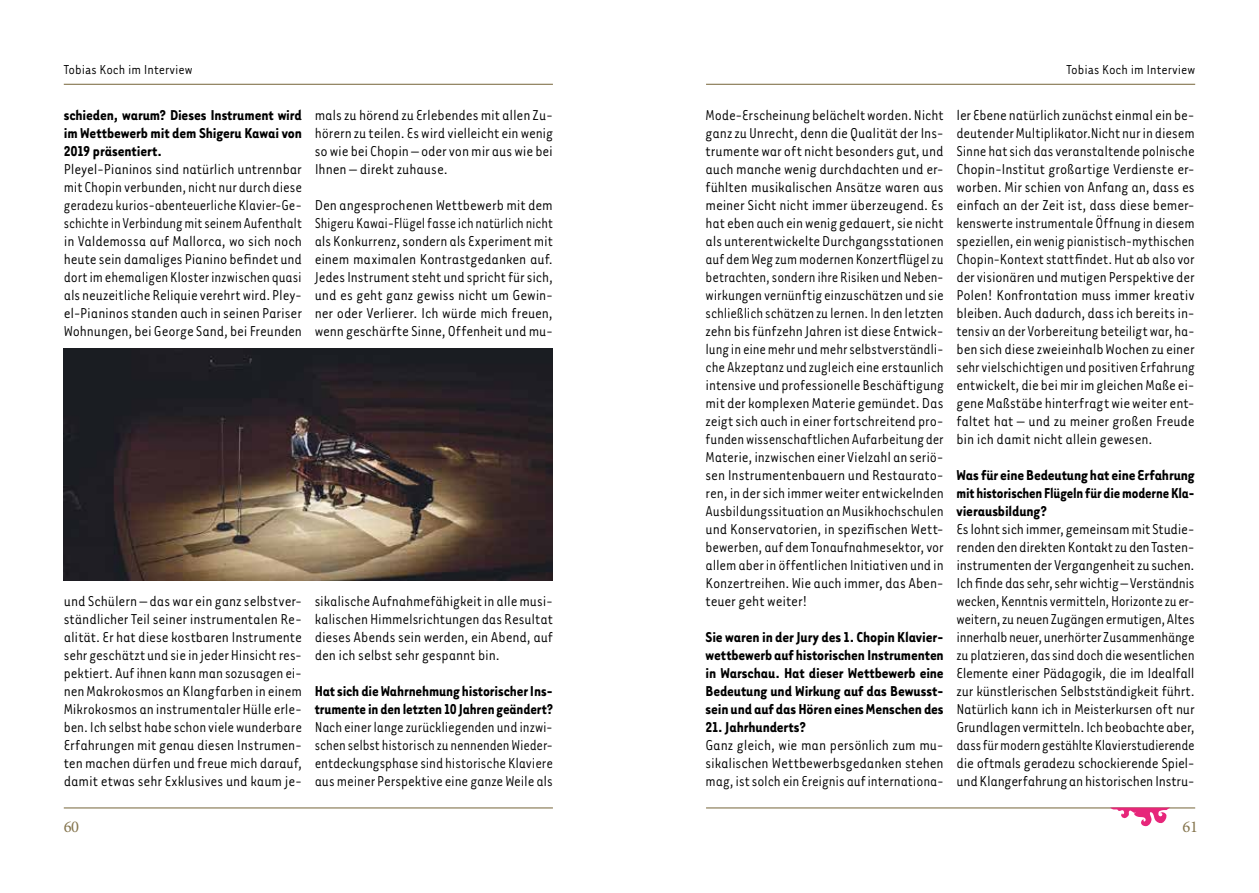
<style>
.page{position:relative;width:1259px;height:893px;background:#fff}
.page>*{position:absolute;margin:0;border:0;box-sizing:border-box;transform-origin:0 0}
.t1{font:16.5px/18px "Tarzana Nar OT";letter-spacing:-.005em;color:#000;text-align:justify}
.t2{font:700 16.5px/18px "Tarzana Nar OT";letter-spacing:-.005em;color:#000;text-align:justify}
.t3{font:16.5px/18px "Tarzana Nar OT";letter-spacing:-.005em;color:#000;text-align:justify;scale:.96 1}
.t4{font:16.5px "Minion Pro";color:#85754e}
.t5{font:15px "Tarzana Nar OT";color:#000}
</style>
<div class="page">
<hr style="left:64px;top:807px;width:489px;height:1px;background:#85754e">
<hr style="left:706px;top:807px;width:489px;height:1px;background:#85754e">
<hr style="left:64px;top:84px;width:489px;height:1px;background:#85754e">
<hr style="left:706px;top:84px;width:489px;height:1px;background:#85754e">
<svg style="left:1108px;top:807px;width:62px;height:19px"></svg>
<img style="left:64px;top:349px;width:489px;height:231px">
<p class="t5" style="left:64px;top:61px;width:130px">Tobias Koch im Interview</p>
<p class="t5" style="left:1066px;top:61px;width:130px">Tobias Koch im Interview</p>
<p class="t2" style="left:64px;top:105px;width:240px">schieden, warum? Dieses Instrument wird im Wettbewerb mit dem Shigeru Kawai von 2019 präsentiert.</p>
<p class="t1" style="left:64px;top:159px;width:240px">Pleyel-Pianinos sind natürlich untrennbar mit Chopin verbunden, nicht nur durch diese geradezu kurios-abenteuerliche Klavier-Ge&shy;schichte in Verbindung mit seinem Aufenthalt in Valdemossa auf Mallorca, wo sich noch heute sein damaliges Pianino befindet und dort im ehemaligen Kloster inzwischen quasi als neuzeitliche Reliquie verehrt wird. Pley&shy;el-Pianinos standen auch in seinen Pariser Wohnungen, bei George Sand, bei Freunden</p>
<p class="t1" style="left:315px;top:105px;width:240px">mals zu hörend zu Erlebendes mit allen Zu&shy;hörern zu teilen. Es wird vielleicht ein wenig so wie bei Chopin – oder von mir aus wie bei Ihnen – direkt zuhause.</p>
<p class="t1" style="left:315px;top:195px;width:240px">Den angesprochenen Wettbewerb mit dem Shigeru Kawai-Flügel fasse ich natürlich nicht als Konkurrenz, sondern als Experiment mit einem maximalen Kontrastgedanken auf.<br>Jedes Instrument steht und spricht für sich, und es geht ganz gewiss nicht um Gewin&shy;ner oder Verlierer. Ich würde mich freuen, wenn geschärfte Sinne, Offenheit und mu-</p>
<p class="t1" style="left:705px;top:105px;width:240px">Mode-Erscheinung belächelt worden. Nicht ganz zu Unrecht, denn die Qualität der Ins&shy;trumente war oft nicht besonders gut, und auch manche wenig durchdachten und er&shy;fühlten musikalischen Ansätze waren aus meiner Sicht nicht immer überzeugend. Es hat eben auch ein wenig gedauert, sie nicht als unterentwickelte Durchgangsstationen auf dem Weg zum modernen Konzertflügel zu betrachten, sondern ihre Risiken und Neben&shy;wirkungen vernünftig einzuschätzen und sie schließlich schätzen zu lernen. In den letzten zehn bis fünfzehn Jahren ist diese Entwick&shy;lung in eine mehr und mehr selbstverständli&shy;che Akzeptanz und zugleich eine erstaunlich intensive und professionelle Beschäftigung mit der komplexen Materie gemündet. Das zeigt sich auch in einer fortschreitend pro&shy;funden wissenschaftlichen Aufarbeitung der Materie, inzwischen einer Vielzahl an seriö&shy;sen Instrumentenbauern und Restaurato&shy;ren, in der sich immer weiter entwickelnden Ausbildungssituation an Musikhochschulen und Konservatorien, in spezifischen Wett&shy;bewerben, auf dem Tonaufnahmesektor, vor allem aber in öffentlichen Initiativen und in Konzertreihen. Wie auch immer, das Aben&shy;teuer geht weiter!</p>
<p class="t2" style="left:705px;top:627px;width:240px">Sie waren in der Jury des 1. Chopin Klavier&shy;wettbewerb auf historischen Instrumenten in Warschau. Hat dieser Wettbewerb eine Bedeutung und Wirkung auf das Bewusst&shy;sein und auf das Hören eines Menschen des</p>
<p class="t2" style="left:705px;top:717px;width:102px">21. Jahrhunderts?</p>
<p class="t1" style="left:705px;top:735px;width:240px">Ganz gleich, wie man persönlich zum mu&shy;sikalischen Wettbewerbsgedanken stehen mag, ist solch ein Ereignis auf internationa-</p>
<p class="t1" style="left:956px;top:105px;width:240px">ler Ebene natürlich zunächst einmal ein be&shy;deutender Multiplikator.Nicht nur in diesem Sinne hat sich das veranstaltende polnische Chopin-Institut großartige Verdienste er&shy;worben. Mir schien von Anfang an, dass es einfach an der Zeit ist, dass diese bemer&shy;kenswerte instrumentale Öffnung in diesem speziellen, ein wenig pianistisch-mythischen Chopin-Kontext stattfindet. Hut ab also vor der visionären und mutigen Perspektive der Polen! Konfrontation muss immer kreativ bleiben. Auch dadurch, dass ich bereits in&shy;tensiv an der Vorbereitung beteiligt war, ha&shy;ben sich diese zweieinhalb Wochen zu einer sehr vielschichtigen und positiven Erfahrung entwickelt, die bei mir im gleichen Maße ei&shy;gene Maßstäbe hinterfragt wie weiter ent&shy;faltet hat – und zu meiner großen Freude bin ich damit nicht allein gewesen.</p>
<p class="t2" style="left:956px;top:465px;width:240px">Was für eine Bedeutung hat eine Erfahrung mit historischen Flügeln für die moderne Kla&shy;vierausbildung?</p>
<p class="t1" style="left:956px;top:519px;width:240px">Es lohnt sich immer, gemeinsam mit Studie&shy;renden den direkten Kontakt zu den Tasten&shy;instrumenten der Vergangenheit zu suchen.<br>Ich finde das sehr, sehr wichtig – Verständnis wecken, Kenntnis vermitteln, Horizonte zu er&shy;weitern, zu neuen Zugängen ermutigen, Altes innerhalb neuer, unerhörter Zusammenhänge zu platzieren, das sind doch die wesentlichen Elemente einer Pädagogik, die im Idealfall zur künstlerischen Selbstständigkeit führt.<br>Natürlich kann ich in Meisterkursen oft nur Grundlagen vermitteln. Ich beobachte aber, dass für modern gestählte Klavierstudierende die oftmals geradezu schockierende Spiel&shy;und Klangerfahrung an historischen Instru-</p>
<p class="t1" style="left:64px;top:591px;width:240px">und Schülern – das war ein ganz selbstver&shy;ständlicher Teil seiner instrumentalen Re&shy;alität. Er hat diese kostbaren Instrumente sehr geschätzt und sie in jeder Hinsicht res&shy;pektiert. Auf ihnen kann man sozusagen ei&shy;nen Makrokosmos an Klangfarben in einem Mikrokosmos an instrumentaler Hülle erle&shy;ben. Ich selbst habe schon viele wunderbare Erfahrungen mit genau diesen Instrumen&shy;ten machen dürfen und freue mich darauf, damit etwas sehr Exklusives und kaum je-</p>
<p class="t1" style="left:315px;top:591px;width:240px">sikalische Aufnahmefähigkeit in alle musi&shy;kalischen Himmelsrichtungen das Resultat dieses Abends sein werden, ein Abend, auf den ich selbst sehr gespannt bin.</p>
<p class="t2" style="left:315px;top:681px;width:240px">Hat sich die Wahrnehmung historischer Ins&shy;trumente in den letzten 10 Jahren geändert?</p>
<p class="t3" style="left:315px;top:717px;width:250px">Nach einer lange zurückliegenden und inzwi&shy;schen selbst historisch zu nennenden Wieder&shy;entdeckungsphase sind historische Klaviere aus meiner Perspektive eine ganze Weile als</p>
<p class="t4" style="left:64px;top:816px;width:17px">60</p>
<p class="t4" style="left:1182px;top:816px;width:17px">61</p>
</div>
